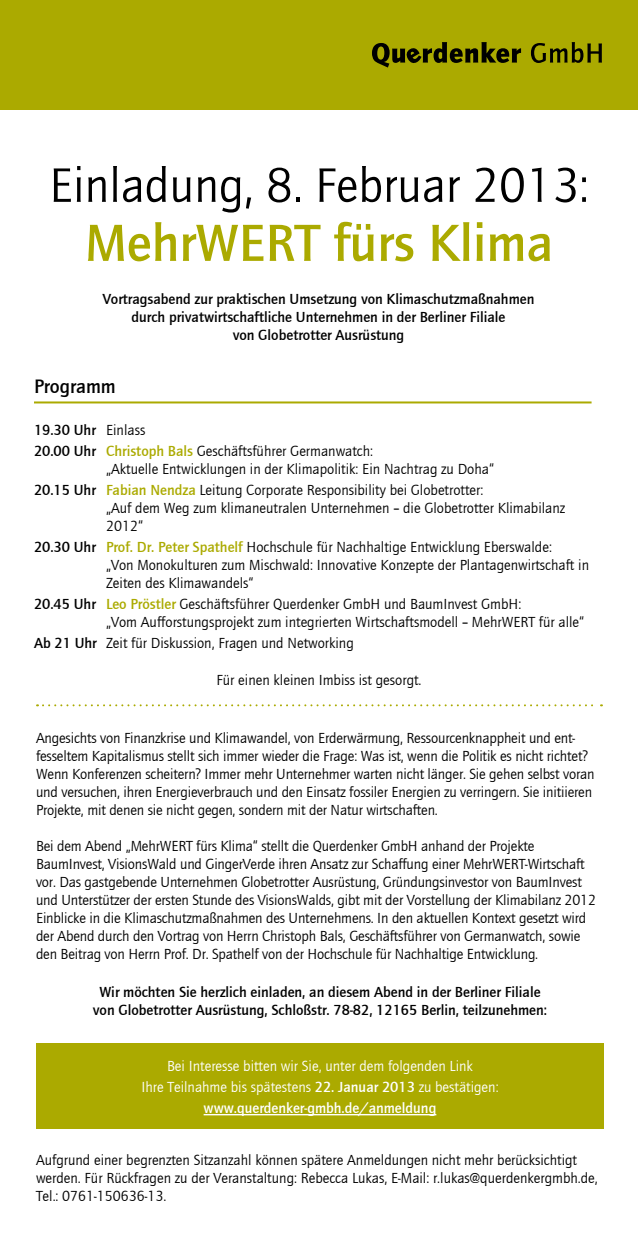
<style>
.page{position:relative;width:638px;height:1234px;background:#fff}
.page>*{position:absolute;margin:0;border:0;box-sizing:border-box;transform-origin:0 0}
.t1{font:700 54px "Quay";color:#abaa00}
.t2{font:50px "Quay";color:#000}
.t3{font:700 20px "Quay";color:#000}
.t4{font:15px/18px "Quay";letter-spacing:-.01em;color:#000}
.t5{font:700 15px/18px "Quay";color:#000;text-align:center}
.t6{font:15px/21px "Quay";color:#fff;text-align:center}
.s1{font-weight:700}
.s2{font-weight:700;color:#abaa00}
</style>
<div class="page">
<div style="left:0;top:0;width:638px;height:110px;background:#abaa00"></div>
<svg style="left:37px;top:704px;width:565px;height:2px"></svg>
<hr style="left:34px;top:401px;width:557px;height:2px;background:#abaa00">
<div style="left:36px;top:1042px;width:568px;height:85px;background:#abaa00"></div>
<hr style="left:204px;top:1113px;width:232px;height:2px;background:#fff">
<svg style="left:372px;top:42px;width:149px;height:26px"></svg>
<svg style="left:531px;top:42px;width:71px;height:21px"></svg>
<h2 class="t2" style="left:49px;top:158px;width:541px">Einladung, 8. Februar 2013:</h2>
<h1 class="t1" style="left:85px;top:212px;width:470px">MehrWERT fürs Klima</h1>
<p class="t5" style="left:103px;top:289px;width:433px">Vortragsabend zur praktischen Umsetzung von Klimaschutzmaßnahmen durch privatwirtschaftliche Unternehmen in der Berliner Filiale<br>von Globetrotter Ausrüstung</p>
<h3 class="t3" style="left:34px;top:375px;width:83px">Programm</h3>
<p class="t4" style="left:34px;top:419px;width:340px;line-height:21px"><span class="s1">19.30 Uhr</span> Einlass<br><span class="s1">20.00 Uhr</span> <span class="s2">Christoph Bals</span> Geschäftsführer Germanwatch:</p>
<p class="t4" style="left:34px;top:458px;width:461px;line-height:21px;text-indent:72px">„Aktuelle Entwicklungen in der Klimapolitik: Ein Nachtrag zu Doha“<br><span class="s1">20.15 Uhr</span> <span class="s2">Fabian Nendza</span> Leitung Corporate Responsibility bei Globetrotter:</p>
<p class="t4" style="left:106px;top:499px;width:461px">„Auf dem Weg zum klimaneutralen Unternehmen – die Globetrotter Klimabilanz<br>2012“</p>
<p class="t4" style="left:106px;top:538px;width:484px;text-indent:-72px"><span class="s1">20.30 Uhr</span> <span class="s2">Prof. Dr. Peter Spathelf</span> Hochschule für Nachhaltige Entwicklung Eberswalde:<br>„Von Monokulturen zum Mischwald: Innovative Konzepte der Plantagenwirtschaft in<br>Zeiten des Klimawandels“</p>
<p class="t4" style="left:106px;top:595px;width:480px;text-indent:-72px"><span class="s1">20.45 Uhr</span> <span class="s2">Leo Pröstler</span> Geschäftsführer Querdenker GmbH und BaumInvest GmbH:<br>„Vom Aufforstungsprojekt zum integrierten Wirtschaftsmodell – MehrWERT für alle“</p>
<p class="t4" style="left:34px;top:634px;width:321px"><span class="s1">Ab 21 Uhr</span> Zeit für Diskussion, Fragen und Networking</p>
<p class="t4" style="left:216px;top:671px;width:206px">Für einen kleinen Imbiss ist gesorgt.</p>
<p class="t4" style="left:36px;top:728px;width:560px">Angesichts von Finanzkrise und Klimawandel, von Erderwärmung, Ressourcenknappheit und ent&shy;fesseltem Kapitalismus stellt sich immer wieder die Frage: Was ist, wenn die Politik es nicht richtet?<br>Wenn Konferenzen scheitern? Immer mehr Unternehmer warten nicht länger. Sie gehen selbst voran und versuchen, ihren Energieverbrauch und den Einsatz fossiler Energien zu verringern. Sie initiieren Projekte, mit denen sie nicht gegen, sondern mit der Natur wirtschaften.</p>
<p class="t4" style="left:36px;top:836px;width:561px">Bei dem Abend „MehrWERT fürs Klima“ stellt die Querdenker GmbH anhand der Projekte BaumInvest, VisionsWald und GingerVerde ihren Ansatz zur Schaffung einer MehrWERT-Wirtschaft vor. Das gastgebende Unternehmen Globetrotter Ausrüstung, Gründungsinvestor von BaumInvest und Unterstützer der ersten Stunde des VisionsWalds, gibt mit der Vorstellung der Klimabilanz 2012<br>Einblicke in die Klimaschutzmaßnahmen des Unternehmens. In den aktuellen Kontext gesetzt wird der Abend durch den Vortrag von Herrn Christoph Bals, Geschäftsführer von Germanwatch, sowie den Beitrag von Herrn Prof. Dr. Spathelf von der Hochschule für Nachhaltige Entwicklung.</p>
<p class="t5" style="left:93px;top:982px;width:455px">Wir möchten Sie herzlich einladen, an diesem Abend in der Berliner Filiale von Globetrotter Ausrüstung, Schloßstr. 78-82, 12165 Berlin, teilzunehmen:</p>
<p class="t6" style="left:141px;top:1055px;width:359px">Bei Interesse bitten wir Sie, unter dem folgenden Link<br>Ihre Teilnahme bis spätestens <span class="s1">22. Januar 2013</span> zu bestätigen: <span class="s1">www.querdenker-gmbh.de/anmeldung</span></p>
<p class="t4" style="left:36px;top:1150px;width:563px">Aufgrund einer begrenzten Sitzanzahl können spätere Anmeldungen nicht mehr berücksichtigt werden. Für Rückfragen zu der Veranstaltung: Rebecca Lukas, E-Mail: r.lukas@querdenkergmbh.de,<br>Tel.: 0761-150636-13.</p>
</div>
